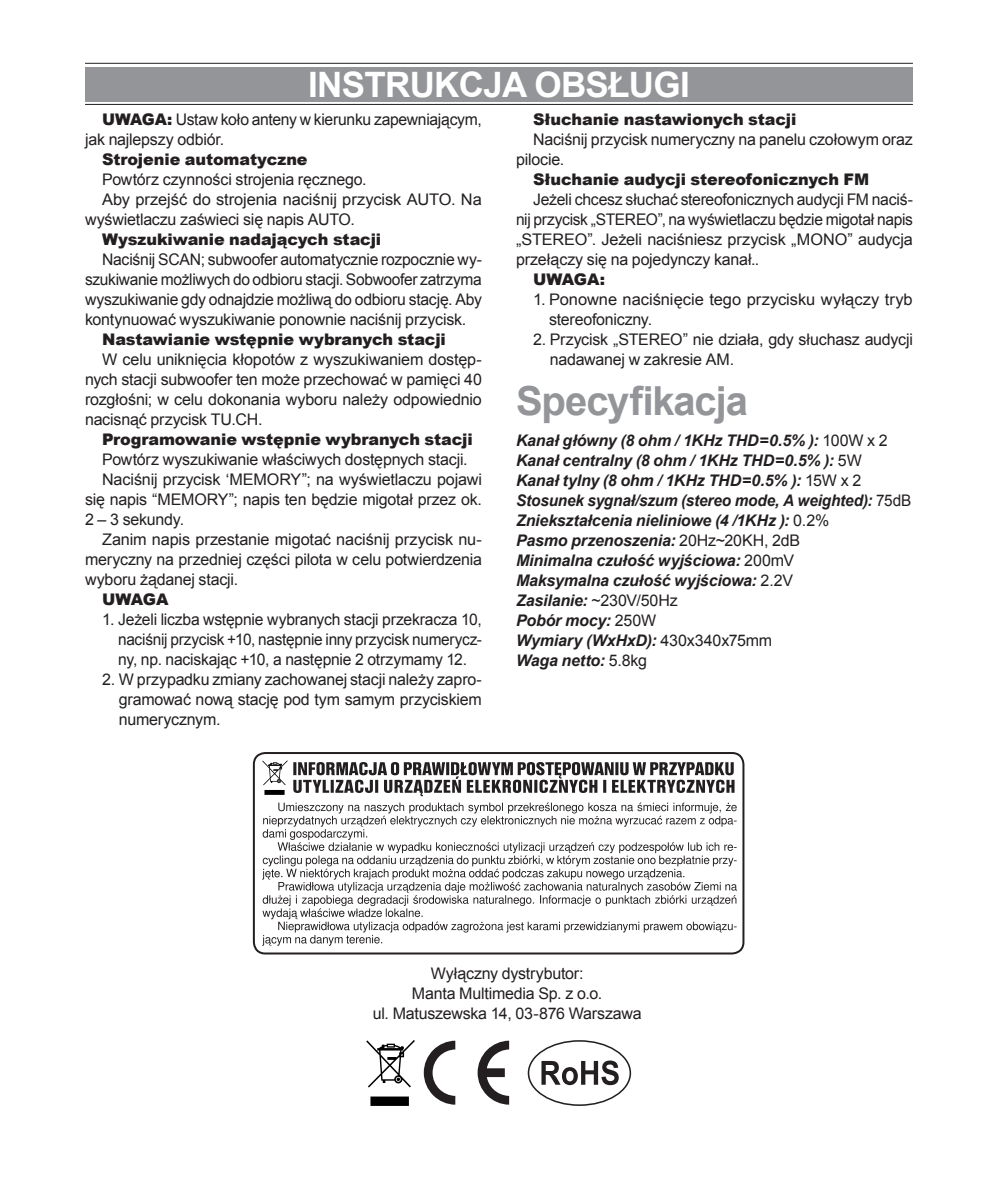
<style>
.page{position:relative;width:998px;height:1191px;background:#fff}
.page>*{position:absolute;margin:0;border:0;box-sizing:border-box;transform-origin:0 0}
.Tutulowy_glowny{font:700 40px "Arial";letter-spacing:-.025em;color:#939598}
.t1{font:700 35px "Arial";letter-spacing:-.02em;color:#fff}
.Tekstowy{font:16px/20px "Arial";letter-spacing:-.01em;color:#231f20;text-align:justify}
.Tekstowy-2{font:italic 700 16px "Arial";letter-spacing:-.01em;color:#231f20}
.Tekstowy-3{font:900 16px "Arial";letter-spacing:-.005em;color:#231f20}
.Tekstowy-4{font:italic 700 16px "Arial";letter-spacing:-.01em;color:#231f20;scale:.96 1}
.s1{font-weight:900}
.s2{font-weight:400;font-style:normal}
</style>
<div class="page">
<div style="left:85px;top:67px;width:828px;height:34px;background:#939598"></div>
<hr style="left:85px;top:63px;width:828px;height:1px;background:#231f20">
<hr style="left:85px;top:104px;width:828px;height:1px;background:#231f20">
<svg style="left:424px;top:1040px;width:85px;height:64px"></svg>
<svg style="left:366px;top:1040px;width:49px;height:66px"></svg>
<svg style="left:528px;top:1040px;width:103px;height:66px"></svg>
<div style="left:529px;top:1041px;width:100px;height:63px;background:#fff;border-radius:50%"></div>
<svg style="left:541px;top:1060px;width:78px;height:25px"></svg>
<div style="left:253px;top:752px;width:491px;height:202px;border:2px solid #231f20;border-radius:11px"></div>
<svg style="left:262px;top:802px;width:475px;height:143px"></svg>
<svg style="left:262px;top:760px;width:472px;height:36px"></svg>
<h2 class="t1" style="left:308px;top:61px;width:378px">INSTRUKCJA OBSŁUGI</h2>
<p class="Tekstowy" style="left:85px;top:110px;width:398px;text-indent:17px"><span class="s1">UWAGA:</span> Ustaw koło anteny w kierunku zapewniającym, jak najlepszy odbiór.</p>
<p class="Tekstowy-3" style="left:102px;top:148px;width:207px">Strojenie automatyczne</p>
<p class="Tekstowy" style="left:102px;top:170px;width:266px">Powtórz czynności strojenia ręcznego.</p>
<p class="Tekstowy" style="left:85px;top:190px;width:398px;text-indent:17px">Aby przejść do strojenia naciśnij przycisk AUTO. Na wyświetlaczu zaświeci się napis AUTO.</p>
<p class="Tekstowy-3" style="left:102px;top:228px;width:281px">Wyszukiwanie nadających stacji</p>
<p class="Tekstowy" style="left:85px;top:250px;width:398px;text-indent:17px">Naciśnij SCAN; subwoofer automatycznie rozpocznie wy&shy;szukiwanie możliwych do odbioru stacji. Sobwoofer zatrzyma wyszukiwanie gdy odnajdzie możliwą do odbioru stację. Aby kontynuować wyszukiwanie ponownie naciśnij przycisk.</p>
<p class="Tekstowy-3" style="left:102px;top:328px;width:345px">Nastawianie wstępnie wybranych stacji</p>
<p class="Tekstowy" style="left:85px;top:350px;width:398px;text-indent:17px">W celu uniknięcia kłopotów z wyszukiwaniem dostęp&shy;nych stacji subwoofer ten może przechować w pamięci 40 rozgłośni; w celu dokonania wyboru należy odpowiednio nacisnąć przycisk TU.CH.</p>
<p class="Tekstowy-3" style="left:102px;top:428px;width:372px">Programowanie wstępnie wybranych stacji</p>
<p class="Tekstowy" style="left:102px;top:450px;width:367px">Powtórz wyszukiwanie właściwych dostępnych stacji.</p>
<p class="Tekstowy" style="left:85px;top:470px;width:398px;text-indent:17px">Naciśnij przycisk ‘MEMORY”; na wyświetlaczu pojawi się napis “MEMORY”; napis ten będzie migotał przez ok.<br>2 – 3 sekundy.</p>
<p class="Tekstowy" style="left:85px;top:530px;width:398px;text-indent:17px">Zanim napis przestanie migotać naciśnij przycisk nu&shy;meryczny na przedniej części pilota w celu potwierdzenia wyboru żądanej stacji.</p>
<p class="Tekstowy-3" style="left:102px;top:588px;width:68px">UWAGA</p>
<p class="Tekstowy" style="left:118px;top:610px;width:365px;text-indent:-16px">1. Jeżeli liczba wstępnie wybranych stacji przekracza 10, naciśnij przycisk +10, następnie inny przycisk numerycz&shy;ny, np. naciskając +10, a następnie 2 otrzymamy 12.</p>
<p class="Tekstowy" style="left:119px;top:670px;width:365px;text-indent:-17px">2. W przypadku zmiany zachowanej stacji należy zapro&shy;gramować nową stację pod tym samym przyciskiem numerycznym.</p>
<p class="Tekstowy-3" style="left:533px;top:108px;width:265px">Słuchanie nastawionych stacji</p>
<p class="Tekstowy" style="left:516px;top:130px;width:398px;text-indent:17px">Naciśnij przycisk numeryczny na panelu czołowym oraz pilocie.</p>
<p class="Tekstowy-3" style="left:533px;top:168px;width:338px">Słuchanie audycji stereofonicznych FM</p>
<p class="Tekstowy" style="left:516px;top:190px;width:398px;text-indent:17px">Jeżeli chcesz słuchać stereofonicznych audycji FM naciś&shy;nij przycisk „STEREO”, na wyświetlaczu będzie migotał napis „STEREO”. Jeżeli naciśniesz przycisk „MONO” audycja przełączy się na pojedynczy kanał..</p>
<p class="Tekstowy-3" style="left:533px;top:268px;width:73px">UWAGA:</p>
<p class="Tekstowy" style="left:549px;top:290px;width:365px;text-indent:-16px">1. Ponowne naciśnięcie tego przycisku wyłączy tryb stereofoniczny.</p>
<p class="Tekstowy" style="left:550px;top:330px;width:365px;text-indent:-17px">2. Przycisk „STEREO” nie działa, gdy słuchasz audycji nadawanej w zakresie AM.</p>
<p class="Tutulowy_glowny" style="left:516px;top:374px;width:233px">SPECYFIKACJA</p>
<p class="Tekstowy-2" style="left:516px;top:430px;width:373px">Kanał główny (8 ohm / 1KHz THD=0.5% ): <span class="s2">100W x 2</span></p>
<p class="Tekstowy-2" style="left:516px;top:450px;width:347px">Kanał centralny (8 ohm / 1KHz THD=0.5% ): <span class="s2">5W</span></p>
<p class="Tekstowy-2" style="left:516px;top:470px;width:347px">Kanał tylny (8 ohm / 1KHz THD=0.5% ): <span class="s2">15W x 2</span></p>
<p class="Tekstowy-4" style="left:516px;top:490px;width:413px">Stosunek sygnał/szum (stereo mode, A weighted): <span class="s2">75dB</span></p>
<p class="Tekstowy-2" style="left:516px;top:510px;width:315px">Zniekształcenia nieliniowe (4 /1KHz ): <span class="s2">0.2%</span></p>
<p class="Tekstowy-2" style="left:516px;top:530px;width:286px">Pasmo przenoszenia: <span class="s2">20Hz~20KH, 2dB</span></p>
<p class="Tekstowy-2" style="left:516px;top:550px;width:280px">Minimalna czułość wyjściowa: <span class="s2">200mV</span></p>
<p class="Tekstowy-2" style="left:516px;top:570px;width:279px">Maksymalna czułość wyjściowa: <span class="s2">2.2V</span></p>
<p class="Tekstowy-2" style="left:516px;top:590px;width:163px">Zasilanie: <span class="s2">~230V/50Hz</span></p>
<p class="Tekstowy-2" style="left:516px;top:610px;width:142px">Pobór mocy: <span class="s2">250W</span></p>
<p class="Tekstowy-2" style="left:516px;top:630px;width:258px">Wymiary (WxHxD): <span class="s2">430x340x75mm</span></p>
<p class="Tekstowy-2" style="left:516px;top:650px;width:132px">Waga netto: <span class="s2">5.8kg</span></p>
<p class="Tekstowy" style="left:431px;top:963px;width:154px">Wyłączny dystrybutor:</p>
<p class="Tekstowy" style="left:412px;top:983px;width:192px">Manta Multimedia Sp. z o.o.</p>
<p class="Tekstowy" style="left:373px;top:1003px;width:270px">ul. Matuszewska 14, 03-876 Warszawa</p>
</div>
